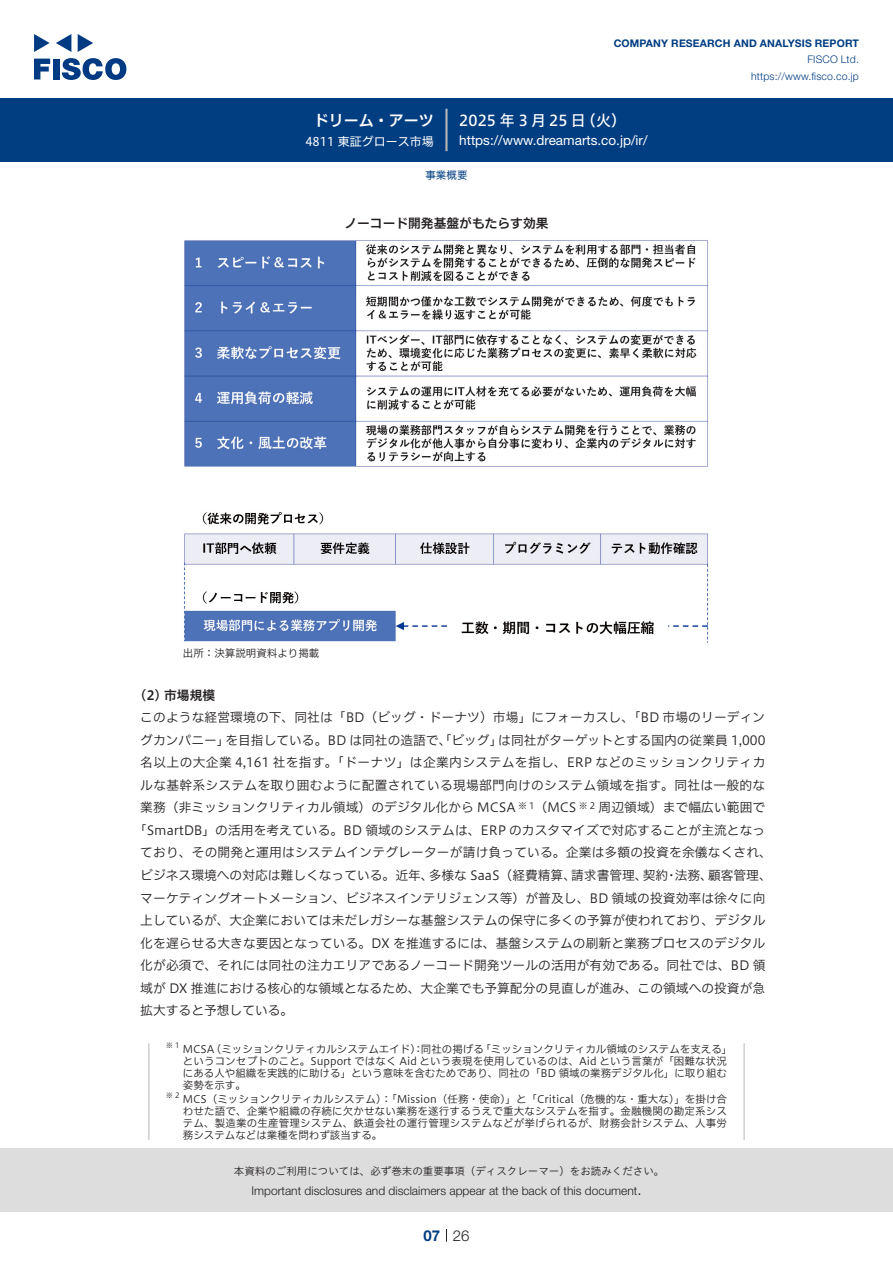
<style>
.page{position:relative;width:893px;height:1263px;background:#fff}
.page>*{position:absolute;margin:0;border:0;box-sizing:border-box;transform-origin:0 0}
.t1{font:15px "Hiragino UD Sans F Std N W5";letter-spacing:.21em;color:#fff}
.t2{font:15px "Hiragino UD Sans F Std N W6";color:#fff}
.t3{font:300 15px "Helvetica Neue LT Std";color:#231f20}
.t4{font:700 15px "Helvetica Neue LT Std";color:#003d81}
.t5{font:13.5px "Helvetica Neue LT Std";color:#fff}
.本文3mm{font:12.75px/22.5px "Hiragino UD Sans F Std N W3";letter-spacing:.005em;color:#231f20;text-align:right}
.本文3mm-2{font:12.75px "Hiragino UD Sans F Std N W3";letter-spacing:.03em;color:#231f20}
.チャートタイトル{font:12.75px "Hiragino UD Sans F Std N W6";color:#231f20}
.小タイトル3mm{font:12.75px "Hiragino UD Sans F Std N W6";color:#231f20}
.t6{font:300 12px "Helvetica Neue LT Std";color:#231f20}
.t7{font:12px "Hiragino UD Sans F Std N W4";color:#fff}
.表組み基本スタイル{font:10.5px/12px "Hiragino UD Sans F Std N W3";color:#231f20}
.t8{font:10.5px "Hiragino UD Sans Std W3";color:#231f20}
.t9{font:700 10.5px "Helvetica Neue LT Std";letter-spacing:.015em;color:#003d81}
.t10{font:300 10.5px/16.5px "Helvetica Neue LT Std";letter-spacing:.015em;color:#003d81;text-align:right}
.ヘッダー{font:10.5px "Hiragino UD Sans F Std N W4";color:#003d81}
.本文3mm-3{font:8.85px "Hiragino UD Sans F Std N W3";color:#231f20}
.t11{font:7.35px "Hiragino UD Sans F Std N W3";color:#231f20}
</style>
<div class="page">
<div style="left:0;top:1148px;width:893px;height:64px;background:#ddd"></div>
<svg style="left:34px;top:59px;width:16px;height:20px"></svg>
<div style="left:53px;top:59px;width:6px;height:20px;background:#003a83"></div>
<svg style="left:62px;top:58px;width:64px;height:22px"></svg>
<svg style="left:34px;top:34px;width:16px;height:18px"></svg>
<svg style="left:78px;top:34px;width:15px;height:18px"></svg>
<svg style="left:56px;top:34px;width:15px;height:18px"></svg>
<div style="left:0;top:98px;width:893px;height:64px;background:#003d81"></div>
<hr style="left:445px;top:109px;width:3px;height:42px;background:#b5b5b6">
<svg style="left:446px;top:1229px;width:1px;height:13px"></svg>
<img style="left:184px;top:240px;width:525px;height:403px">
<hr style="left:148px;top:1043px;width:2px;height:97px;background:#d3d3d3">
<hr style="left:743px;top:1043px;width:2px;height:97px;background:#d3d3d3">
<p class="t2" style="left:314px;top:109px;width:122px">ドリーム・アーツ</p>
<p class="t7" style="left:305px;top:132px;width:130px">4811 東証グロース市場</p>
<p class="t9" style="left:614px;top:37px;width:247px">COMPANY RESEARCH AND ANALYSIS REPORT</p>
<p class="t10" style="left:751px;top:51px;width:109px">FISCO Ltd. https://www.fisco.co j p.</p>
<p class="t1" style="left:581px;top:109px;width:47px">（火(</p>
<p class="t1" style="left:459px;top:109px;width:128px">2025年3月25日</p>
<p class="t5" style="left:459px;top:132px;width:190px">https://www.dreamarts. c o j p. /i r/</p>
<p class="ヘッダー" style="left:425px;top:167px;width:43px">事業概要</p>
<p class="チャートタイトル" style="left:344px;top:214px;width:206px">ノーコード開発基盤がもたらす効果</p>
<p class="表組み基本スタイル" style="left:183px;top:646px;width:138px">出所：決算説明資料より掲載</p>
<p class="小タイトル3mm" style="left:140px;top:685px;width:76px">2( ) 市場規模</p>
<p class="本文3mm" style="left:140px;top:706px;width:627px">このような経営環境の下、同社は「BD（ビッグ・ドーナツ）市場」にフォーカスし、「BD 市場のリーディンは同社がターゲットとする国内の従業員 1,000</p>
<p class="本文3mm" style="left:225px;top:728px;width:279px">を目指している。BD は同社の造語で、「ビッグ」</p>
<p class="本文3mm" style="left:140px;top:728px;width:91px">グカンパニー」</p>
<p class="本文3mm-2" style="left:140px;top:753px;width:627px">名以上の大企業 4,161 社を指す。「ドーナツ」は企業内システムを指し、ERP などのミッションクリティカ</p>
<p class="本文3mm" style="left:140px;top:773px;width:626px">ルな基幹系システムを取り囲むように配置されている現場部門向けのシステム領域を指す。同社は一般的な</p>
<p class="本文3mm" style="left:598px;top:796px;width:168px">周辺領域）まで幅広い範囲で</p>
<p class="本文3mm" style="left:140px;top:796px;width:377px">業務（非ミッションクリティカル領域）のデジタル化から MCSA</p>
<p class="本文3mm" style="left:134px;top:818px;width:633px">「SmartDB」の活用を考えている。BD 領域のシステムは、ERP のカスタマイズで対応することが主流となっ</p>
<p class="本文3mm" style="left:140px;top:841px;width:633px">ており、その開発と運用はシステムインテグレーターが請け負っている。企業は多額の投資を余儀なくされ、</p>
<p class="本文3mm" style="left:708px;top:863px;width:65px">顧客管理、</p>
<p class="本文3mm" style="left:529px;top:796px;width:49px">（<sup>1</sup> MCS</p>
<p class="本文3mm-3" style="left:518px;top:799px;width:10px">※</p>
<p class="本文3mm-3" style="left:579px;top:799px;width:18px">※ 2</p>
<p class="本文3mm" style="left:140px;top:863px;width:627px;text-align:left">ビジネス環境への対応は難しくなっている。近年、<br>マーケティングオートメーション、ビジネスインテリジェンス等）が普及し、BD 領域の投資効率は徐々に向上しているが、大企業においては未だレガシーな基盤システムの保守に多くの予算が使われており、デジタル化を遅らせる大きな要因となっている。DX を推進するには、基盤システムの刷新と業務プロセスのデジタル化が必須で、それには同社の注力エリアであるノーコード開発ツールの活用が有効である。同社では、BD 領域が DX 推進における核心的な領域となるため、大企業でも予算配分の見直しが進み、この領域への投資が急拡大すると予想している。</p>
<p class="表組み基本スタイル" style="left:480px;top:1042px;width:253px">「ミッションクリティカル領域のシステムを支える「</p>
<p class="本文3mm" style="left:429px;top:863px;width:149px">多様な SaaS（経費精算、</p>
<p class="本文3mm" style="left:571px;top:863px;width:78px">請求書管理、</p>
<p class="本文3mm" style="left:675px;top:863px;width:40px">法務、</p>
<p class="本文3mm" style="left:643px;top:863px;width:27px">契約</p>
<p class="本文3mm" style="left:665px;top:863px;width:14px">・</p>
<p class="t11" style="left:166px;top:1040px;width:15px">※1</p>
<p class="表組み基本スタイル" style="left:421px;top:1042px;width:64px">同社の掲げる</p>
<p class="表組み基本スタイル" style="left:211px;top:1042px;width:214px">（ミッションクリティカルシステムエイド：）</p>
<p class="表組み基本スタイル" style="left:183px;top:1042px;width:33px">MCSA</p>
<p class="表組み基本スタイル" style="left:183px;top:1054px;width:546px">というコンセプトのこと。Support ではなく Aid という表現を使用しているのは、Aid という言葉が「困難な状況にある人や組織を実践的に助ける」という意味を含むためであり、同社の「BD 領域の業務デジタル化」に取り組む</p>
<p class="表組み基本スタイル" style="left:183px;top:1092px;width:546px">MCS（ミッションクリティカルシステム 「：） Mission（任務・使命）」と「Critical（危機的な・重大な）」を掛け合</p>
<p class="表組み基本スタイル" style="left:183px;top:1078px;width:64px">姿勢を示す。</p>
<p class="表組み基本スタイル" style="left:183px;top:1104px;width:546px;text-align:justify">わせた語で、企業や組織の存続に欠かせない業務を遂行するうえで重大なシステムを指す。金融機関の勘定系システム、製造業の生産管理システム、鉄道会社の運行管理システムなどが挙げられるが、財務会計システム、人事労務システムなどは業種を問わず該当する。</p>
<p class="t11" style="left:166px;top:1090px;width:15px">※2</p>
<p class="t8" style="left:234px;top:1163px;width:432px">本資料のご利用については、必ず巻末の重要事項（ディスクレーマー）をお読みください。</p>
<p class="t3" style="left:637px;top:1180px;width:6px">.</p>
<p class="t6" style="left:251px;top:1183px;width:387px">Important disclosures and disclaimers appear at the back of this document</p>
<p class="t4" style="left:423px;top:1226px;width:18px">07</p>
<p class="t3" style="left:453px;top:1226px;width:18px">26</p>
</div>
